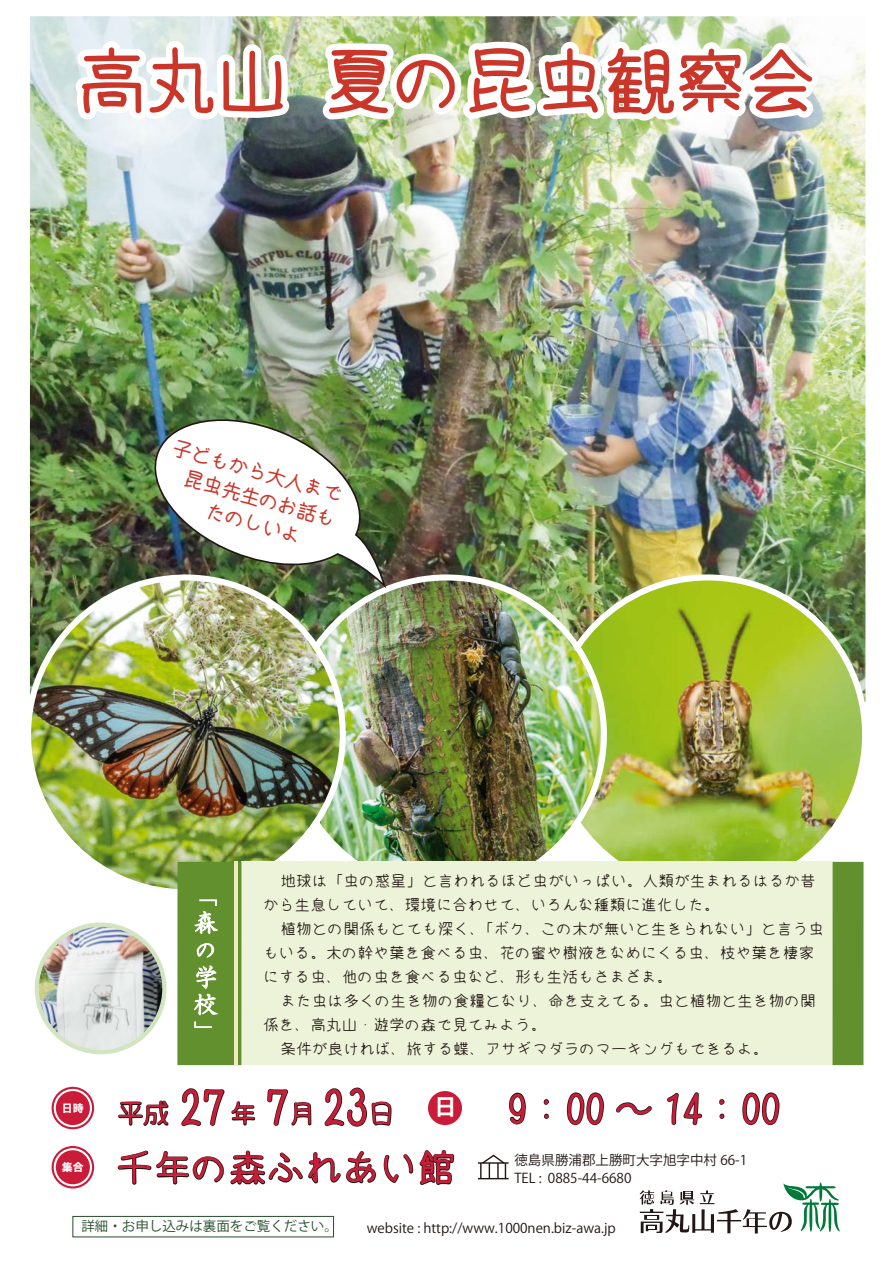
<style>
.page{position:relative;width:893px;height:1263px;background:#fff}
.page>*{position:absolute;margin:0;border:0;box-sizing:border-box;transform-origin:0 0}
.t1{font:70.5px "Yuzu Pop A M Bold";color:#cb362a}
.t2{font:39px "Yuzu Pop A M Bold";color:#ca1b38}
.t3{font:36px "Yuzu Pop A M Bold";letter-spacing:.05em;color:#ca1b38}
.t4{font:25.5px "Yuzu Pop A M Bold";color:#ca1b38}
.t5{font:700 22.5px "Koz Go Pro";color:#fff}
.t6{font:19.5px "Yuzu Pop A M Bold";color:#cb362a}
.t7{font:15px/24px "Yuzu Pop A M Regular";letter-spacing:.05em;color:#221714}
.t8{font:13.5px/18px "Koz Go Pro";color:#221714}
.t9{font:10.95px "HG Soei Kakugothic UB";color:#fff}
.s1{font-size:46.5px}
.s2{color:#294d2d}
</style>
<div class="page">
<div style="left:52px;top:1146px;width:42px;height:42px;border:9px solid #ca1b38;border-radius:50%"></div>
<div style="left:54px;top:1148px;width:38px;height:38px;border:4px solid #fff;border-radius:50%"></div>
<div style="left:56px;top:1150px;width:34px;height:34px;background:#ca1b38;border-radius:50%"></div>
<div style="left:52px;top:1087px;width:42px;height:42px;border:9px solid #ca1b38;border-radius:50%"></div>
<div style="left:54px;top:1089px;width:38px;height:38px;border:4px solid #fff;border-radius:50%"></div>
<div style="left:56px;top:1091px;width:34px;height:34px;background:#ca1b38;border-radius:50%"></div>
<div style="left:428px;top:1091px;width:34px;height:34px;background:#ca1b38;border-radius:50%"></div>
<svg style="left:509px;top:1092px;width:17px;height:33px"></svg>
<svg style="left:543px;top:1099px;width:6px;height:20px"></svg>
<svg style="left:566px;top:1092px;width:38px;height:34px"></svg>
<svg style="left:616px;top:1102px;width:36px;height:13px"></svg>
<svg style="left:667px;top:1092px;width:36px;height:34px"></svg>
<svg style="left:719px;top:1099px;width:6px;height:20px"></svg>
<svg style="left:742px;top:1092px;width:38px;height:34px"></svg>
<hr style="left:478px;top:1178px;width:31px;height:1px;background:#221714">
<hr style="left:478px;top:1162px;width:31px;height:2px;background:#221714">
<svg style="left:480px;top:1154px;width:26px;height:24px"></svg>
<svg style="left:640px;top:1182px;width:200px;height:51px"></svg>
<div style="left:72px;top:1216px;width:262px;height:21px;border:1px solid #294d2d"></div>
<img style="left:30px;top:16px;width:835px;height:685px">
<img style="left:550px;top:577px;width:315px;height:315px;border-radius:157px">
<img style="left:289px;top:577px;width:315px;height:315px;border-radius:157px">
<img style="left:28px;top:577px;width:315px;height:315px;border-radius:157px">
<div style="left:241px;top:862px;width:593px;height:203px;background:#edf3d8"></div>
<div style="left:177px;top:862px;width:64px;height:203px;background:#63902f"></div>
<svg style="left:195px;top:899px;width:22px;height:35px"></svg>
<svg style="left:197px;top:943px;width:17px;height:15px"></svg>
<svg style="left:117px;top:966px;width:338px;height:272px"></svg>
<hr style="left:234px;top:862px;width:4px;height:203px;background:#f1eabe">
<div style="left:832px;top:862px;width:31px;height:203px;background:#63902f"></div>
<img style="left:37px;top:925px;width:127px;height:127px;border-radius:64px">
<div style="left:35px;top:922px;width:132px;height:132px;border:4px solid #d3e5c0;border-radius:50%"></div>
<svg style="left:69px;top:16px;width:226px;height:110px"></svg>
<img style="left:314px;top:34px;width:281px;height:94px">
<img style="left:595px;top:33px;width:92px;height:642px">
<svg style="left:645px;top:16px;width:191px;height:112px"></svg>
<img style="left:145px;top:410px;width:241px;height:177px">
<h1 class="t1" style="left:76px;top:45px;width:742px">高丸山 夏の昆虫観察会</h1>
<h3 class="t6" style="left:176px;top:438px;width:177px;rotate:16deg">子どもから大人まで</h3>
<h3 class="t6" style="left:188px;top:468px;width:157px;rotate:16deg">昆虫先生のお話も</h3>
<h3 class="t6" style="left:210px;top:500px;width:99px;rotate:16deg">たのしいよ</h3>
<p class="t7" style="left:263px;top:869px;width:553px;text-indent:17px">地球は「虫の惑星」と言われるほど虫がいっぱい。人類が生まれるはるか昔から生息していて、環境に合わせて、いろんな種類に進化した。</p>
<p class="t7" style="left:263px;top:917px;width:562px;text-indent:17px">植物との関係もとても深く、「ボク、この木が無いと生きられない」と言う虫もいる。木の幹や葉を食べる虫、花の蜜や樹液をなめにくる虫、枝や葉を棲家にする虫、他の虫を食べる虫など、形も生活もさまざま。</p>
<p class="t7" style="left:281px;top:989px;width:536px">また虫は多くの生き物の食糧となり、命を支えてる。虫と植物と生き物の関</p>
<p class="t7" style="left:263px;top:1013px;width:284px">係を、高丸山・遊学の森で見てみよう。</p>
<p class="t7" style="left:281px;top:1037px;width:489px">条件が良ければ、旅する蝶、アサギマダラのマーキングもできるよ。</p>
<h3 class="t4" style="left:118px;top:1100px;width:278px">平成 <span class="s1">27</span> 年 <span class="s1">7</span>月 <span class="s1">23</span>日</h3>
<h3 class="t5" style="left:434px;top:1092px;width:24px">日</h3>
<h2 class="t2" style="left:507px;top:1089px;width:274px">9：00 ～ 14：00</h2>
<p class="t8" style="left:514px;top:1152px;width:234px">徳島県勝浦郡上勝町大字旭字中村 66-1<br>TEL : 0885-44-6680</p>
<p class="t8" style="left:81px;top:1219px;width:536px"><span class="s2">詳細・お申し込みは裏面をご覧ください。</span> 　website : http://www.1000nen.biz-awa.jp</p>
<p class="t9" style="left:62px;top:1102px;width:24px">日時</p>
<p class="t9" style="left:62px;top:1162px;width:24px">集合</p>
<h3 class="t3" style="left:116px;top:1149px;width:340px">千年の森ふれあい館</h3>
</div>
